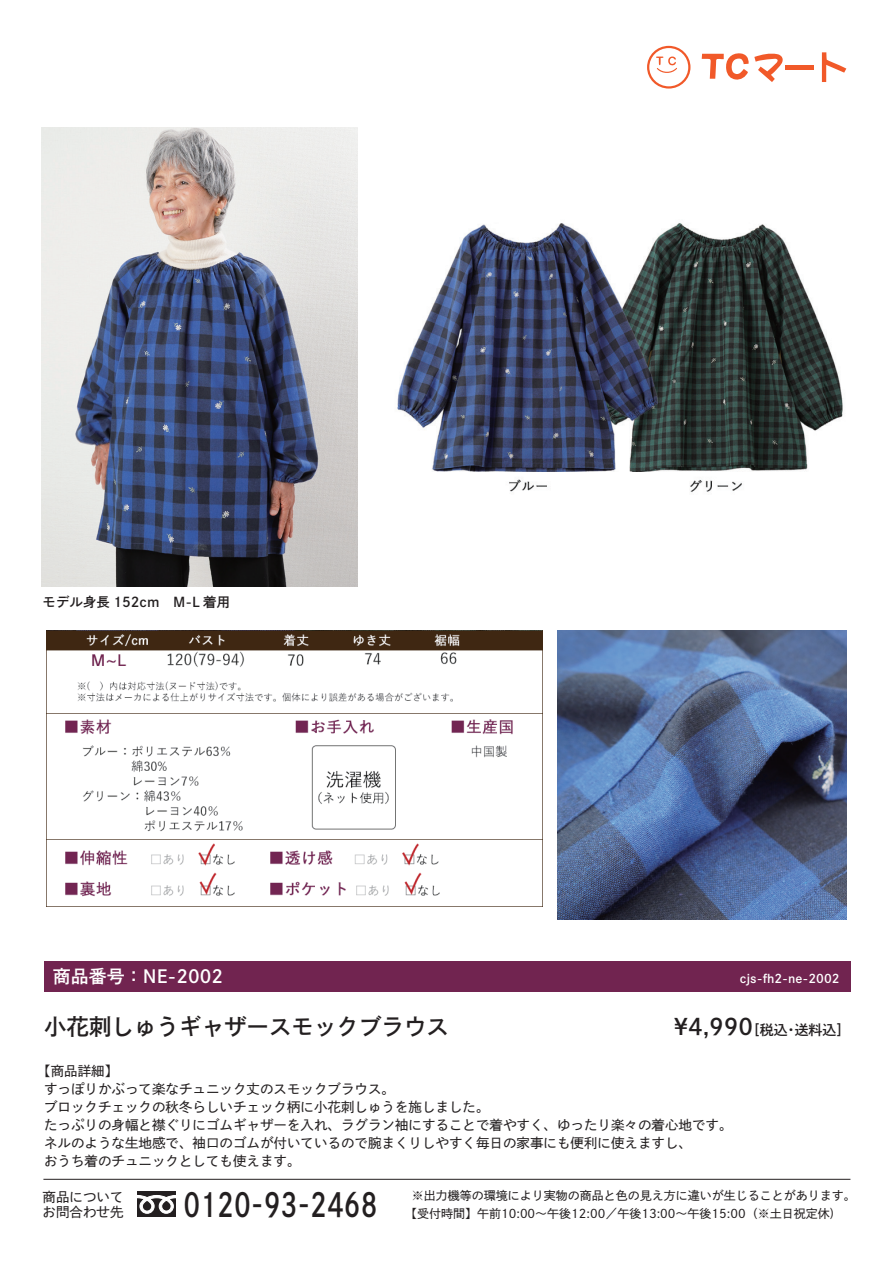
<style>
.page{position:relative;width:893px;height:1263px;background:#fff}
.page>*{position:absolute;margin:0;border:0;box-sizing:border-box;transform-origin:0 0}
.t1{font:32.55px "DNP Shuei Go Kin Std B";color:#231f20;scale:.8 1}
.t2{font:22.5px "DNP Shuei Go Kin Std B";color:#231f20}
.t3{font:18px "DNP Shuei Go Kin Std B";color:#fff}
.t4{font:13.95px "DNP Shuei Go Kin Std B";color:#231f20}
.t5{font:13.5px/18px "DNP Shuei Go Kin Std M";color:#231f20}
.t6{font:13.5px "DNP Shuei Go Kin Std B";color:#231f20}
.t7{font:12px "DNP Shuei Go Kin Std M";color:#231f20}
.t8{font:12px "DNP Shuei Go Kin Std B";color:#fff}
.s1{font-size:22.5px}
</style>
<div class="page">
<img style="left:397px;top:223px;width:446px;height:269px">
<img style="left:557px;top:630px;width:289px;height:289px">
<img style="left:46px;top:630px;width:496px;height:276px">
<img style="left:41px;top:128px;width:317px;height:458px">
<div style="left:44px;top:961px;width:806px;height:31px;background:#712450"></div>
<div style="left:137px;top:1191px;width:39px;height:26px;background:#231f20"></div>
<svg style="left:137px;top:1195px;width:39px;height:19px"></svg>
<hr style="left:43px;top:1179px;width:807px;height:1px;background:#231f20">
<svg style="left:822px;top:52px;width:24px;height:30px"></svg>
<svg style="left:702px;top:53px;width:81px;height:29px"></svg>
<div style="left:785px;top:65px;width:28px;height:5px;background:#f15929"></div>
<svg style="left:647px;top:46px;width:43px;height:43px"></svg>
<div style="left:649px;top:48px;width:39px;height:38px;background:#fff;border-radius:50%"></div>
<svg style="left:656px;top:56px;width:21px;height:17px"></svg>
<p class="t6" style="left:43px;top:592px;width:189px">モデル身長 152cm　M-L 着用</p>
<h3 class="t3" style="left:53px;top:964px;width:172px">商品番号：NE-2002</h3>
<p class="t8" style="left:740px;top:970px;width:101px">cjs-fh2-ne-2002</p>
<h2 class="t2" style="left:44px;top:1011px;width:407px">小花刺しゅうギャザースモックブラウス</h2>
<p class="t4" style="left:674px;top:1020px;width:178px"><span class="s1">¥4,990</span>［税込・送料込］</p>
<p class="t5" style="left:44px;top:1062px;width:690px;text-indent:-7px">【商品詳細】<br>すっぽりかぶって楽なチュニック丈のスモックブラウス。<br>ブロックチェックの秋冬らしいチェック柄に小花刺しゅうを施しました。<br>たっぷりの身幅と襟ぐりにゴムギャザーを入れ、ラグラン袖にすることで着やすく、ゆったり楽々の着心地です。ネルのような生地感で、袖口のゴムが付いているので腕まくりしやすく毎日の家事にも便利に使えますし、<br>おうち着のチュニックとしても使えます。</p>
<p class="t5" style="left:43px;top:1189px;width:82px;line-height:15px">商品についてお問合わせ先</p>
<h1 class="t1" style="left:184px;top:1182px;width:244px">0120-93-2468</h1>
<p class="t7" style="left:412px;top:1188px;width:445px">※出力機等の環境により実物の商品と色の見え方に違いが生じることがあります。</p>
<p class="t7" style="left:411px;top:1205px;width:436px">【受付時間】午前10:00～午後12:00／午後13:00～午後15:00（※土日祝定休)　</p>
</div>
